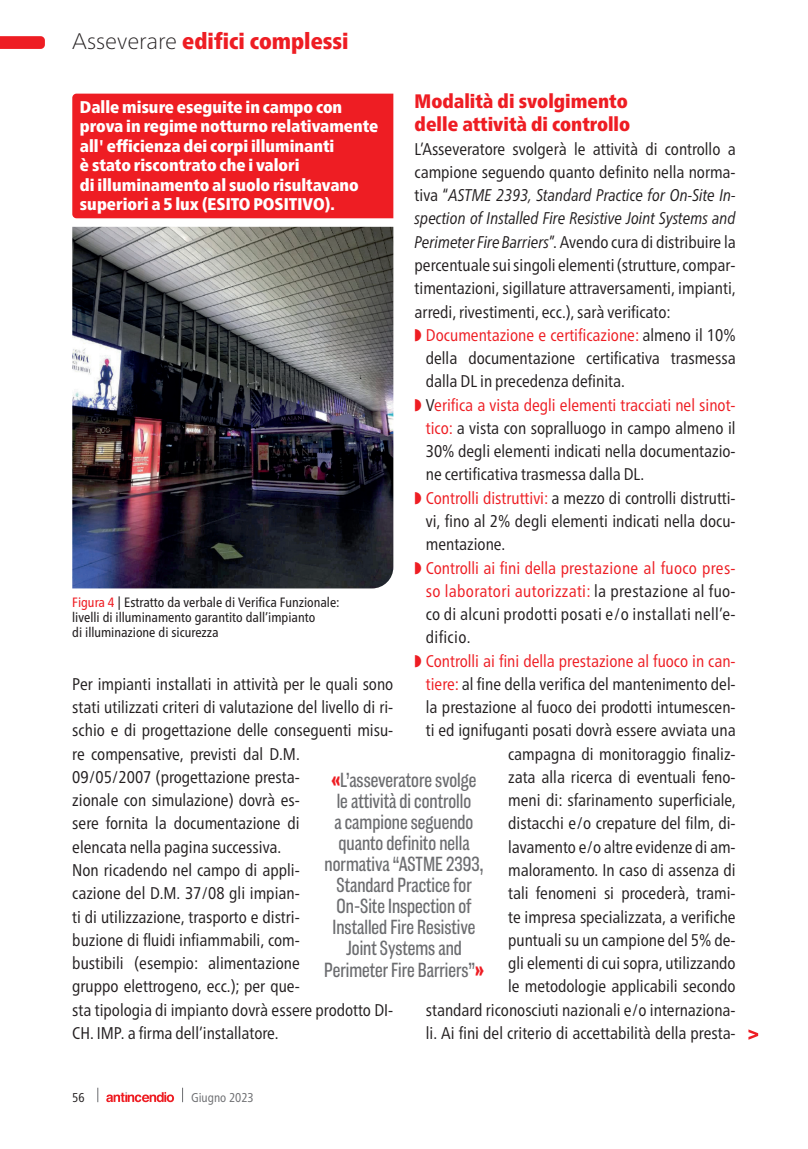
<style>
.page{position:relative;width:808px;height:1149px;background:#fff}
.page>*{position:absolute;margin:0;border:0;box-sizing:border-box;transform-origin:0 0}
.t1{font:900 condensed 22.5px "Frutiger Neue LT Pro";color:#ee1d23}
.t2{font:21px/21px "Americane Condensed";color:#6c6d70;text-align:center}
.t3{font:900 condensed 19.5px/23.2px "Frutiger Neue LT Pro";color:#ee1d23}
.t4{font:condensed 16.95px/23.2px "Frutiger Neue LT Pro";color:#231f20}
.t5{font:900 condensed 16.95px/19.5px "Frutiger Neue LT Pro";color:#fff}
.t6{font:condensed 16.95px "Frutiger Neue LT Pro";color:#ee1d23}
.t7{font:italic condensed 16.95px "Frutiger Neue LT Pro";color:#231f20}
.t8{font:condensed 16.95px "Frutiger Neue LT Pro";letter-spacing:.02em;color:#231f20}
.t9{font:condensed 16.95px "Frutiger Neue LT Pro";letter-spacing:.02em;color:#ee1d23}
.t10{font:condensed 13.5px/15px "Frutiger Neue LT Pro";color:#231f20}
.t11{font:condensed 12.75px "Frutiger Neue LT Pro";color:#6c6d70}
.t12{font:condensed 12.75px "Frutiger Neue LT Pro";color:#231f20}
.s1{font-weight:100;font-stretch:normal;color:#231f20}
.s2{font-style:normal}
.s3{font-style:italic}
.s4{color:#231f20}
.s5{color:#ee1d23}
.s6{font-weight:900;color:#ee1d23}
</style>
<div class="page">
<svg style="left:0;top:36px;width:45px;height:13px"></svg>
<svg style="left:98px;top:1087px;width:1px;height:14px"></svg>
<svg style="left:182px;top:1087px;width:1px;height:14px"></svg>
<svg style="left:106px;top:1092px;width:68px;height:9px"></svg>
<img style="left:72px;top:227px;width:321px;height:361px">
<div style="left:72px;top:94px;width:321px;height:124px;background:#ee1d23"></div>
<svg style="left:748px;top:1029px;width:10px;height:10px"></svg>
<h1 class="t1" style="left:72px;top:28px;width:278px"><span class="s1">Asseverare</span> edifici complessi</h1>
<p class="t3" style="left:415px;top:89px;width:217px">Modalità di svolgimento delle attività di controllo</p>
<p class="t4" style="left:415px;top:137px;width:323px">L’Asseveratore svolgerà le attività di controllo a</p>
<p class="t4" style="left:415px;top:160px;width:323px">campione seguendo quanto definito nella norma-</p>
<p class="t7" style="left:415px;top:185px;width:323px"><span class="s2">tiva “</span>ASTME 2393, Standard Practice for On-Site In-</p>
<p class="t7" style="left:415px;top:208px;width:323px">spection of Installed Fire Resistive Joint Systems and</p>
<p class="t4" style="left:415px;top:230px;width:323px"><span class="s3">Perimeter Fire Barriers</span>”. Avendo cura di distribuire la</p>
<p class="t4" style="left:415px;top:253px;width:323px">percentuale sui singoli elementi (strutture, compar-</p>
<p class="t4" style="left:415px;top:276px;width:323px">timentazioni, sigillature attraversamenti, impianti,</p>
<p class="t4" style="left:415px;top:300px;width:258px">arredi, rivestimenti, ecc.), sarà verificato:</p>
<p class="t6" style="left:415px;top:325px;width:322px">◗ Documentazione e certificazione: <span class="s4">almeno il 10%</span></p>
<p class="t4" style="left:426px;top:346px;width:311px">della documentazione certificativa trasmessa</p>
<p class="t4" style="left:426px;top:369px;width:201px">dalla DL in precedenza definita.</p>
<p class="t6" style="left:415px;top:394px;width:323px">◗ <span class="s4">V</span>erifica a vista degli elementi tracciati nel sinot-</p>
<p class="t4" style="left:426px;top:416px;width:311px"><span class="s5">tico:</span> a vista con sopralluogo in campo almeno il</p>
<p class="t4" style="left:426px;top:439px;width:311px">30% degli elementi indicati nella documentazio-</p>
<p class="t4" style="left:426px;top:462px;width:220px">ne certificativa trasmessa dalla DL.</p>
<p class="t4" style="left:415px;top:486px;width:323px"><span class="s5">◗ Controlli distruttivi:</span> a mezzo di controlli distrutti-</p>
<p class="t4" style="left:426px;top:509px;width:311px">vi, fino al 2% degli elementi indicati nella docu-</p>
<p class="t4" style="left:426px;top:532px;width:81px">mentazione.</p>
<p class="t6" style="left:415px;top:557px;width:323px">◗ Controlli ai fini della prestazione al fuoco pres-</p>
<p class="t9" style="left:426px;top:580px;width:311px">so laboratori autorizzati: <span class="s4">la prestazione al fuo-</span></p>
<p class="t8" style="left:426px;top:604px;width:311px">co di alcuni prodotti posati e/o installati nell’e-</p>
<p class="t8" style="left:426px;top:627px;width:46px">dificio.</p>
<p class="t6" style="left:415px;top:650px;width:323px">◗ Controlli ai fini della prestazione al fuoco in can-</p>
<p class="t4" style="left:426px;top:672px;width:311px"><span class="s5">tiere:</span> al fine della verifica del mantenimento del-</p>
<p class="t4" style="left:426px;top:695px;width:311px">la prestazione al fuoco dei prodotti intumescen-</p>
<p class="t4" style="left:426px;top:718px;width:311px">ti ed ignifuganti posati dovrà essere avviata una</p>
<p class="t4" style="left:508px;top:741px;width:229px">campagna di monitoraggio finaliz-</p>
<p class="t4" style="left:508px;top:765px;width:229px">zata alla ricerca di eventuali feno-</p>
<p class="t4" style="left:508px;top:788px;width:229px">meni di: sfarinamento superficiale,</p>
<p class="t4" style="left:508px;top:811px;width:229px">distacchi e/o crepature del film, di-</p>
<p class="t4" style="left:508px;top:834px;width:229px">lavamento e/o altre evidenze di am-</p>
<p class="t4" style="left:508px;top:858px;width:229px">maloramento. In caso di assenza di</p>
<p class="t4" style="left:508px;top:881px;width:229px">tali fenomeni si procederà, trami-</p>
<p class="t4" style="left:508px;top:904px;width:229px">te impresa specializzata, a verifiche</p>
<p class="t4" style="left:508px;top:927px;width:229px">puntuali su un campione del 5% de-</p>
<p class="t4" style="left:508px;top:951px;width:229px">gli elementi di cui sopra, utilizzando</p>
<p class="t4" style="left:508px;top:974px;width:229px">le metodologie applicabili secondo</p>
<p class="t4" style="left:426px;top:997px;width:311px">standard riconosciuti nazionali e/o internaziona-</p>
<p class="t4" style="left:426px;top:1020px;width:311px">li. Ai fini del criterio di accettabilità della presta-</p>
<p class="t5" style="left:80px;top:97px;width:300px">Dalle misure eseguite in campo con prova in regime notturno relativamente all' efficienza dei corpi illuminanti<br>è stato riscontrato che i valori<br>di illuminamento al suolo risultavano superiori a 5 lux (ESITO POSITIVO).</p>
<p class="t10" style="left:72px;top:595px;width:269px"><span class="s5">Figura 4</span> | Estratto da verbale di Verifica Funzionale: livelli di illuminamento garantito dall’impianto<br>di illuminazione di sicurezza</p>
<p class="t4" style="left:72px;top:672px;width:323px">Per impianti installati in attività per le quali sono stati utilizzati criteri di valutazione del livello di ri&shy;schio e di progettazione delle conseguenti misu&shy;re compensative, previsti dal D.M.<br>09/05/2007 (progettazione presta-<br>zionale con simulazione) dovrà es-<br>sere fornita la documentazione di<br>elencata nella pagina successiva.<br>Non ricadendo nel campo di appli-<br>cazione del D.M. 37/08 gli impian-<br>ti di utilizzazione, trasporto e distri-<br>buzione di fluidi infiammabili, com-<br>bustibili (esempio: alimentazione<br>gruppo elettrogeno, ecc.); per que-<br>sta tipologia di impianto dovrà essere prodotto DI-CH. IMP. a firma dell’installatore.</p>
<p class="t2" style="left:324px;top:769px;width:161px"><span class="s6">«</span>L’asseveratore svolge le attività di controllo<br>a campione seguendo quanto definito nella normativa “ASTME 2393,<br>Standard Practice for<br>On-Site Inspection of<br>Installed Fire Resistive<br>Joint Systems and<br>Perimeter Fire Barriers”<span class="s6">»</span></p>
<p class="t12" style="left:72px;top:1089px;width:14px">56</p>
<p class="t11" style="left:191px;top:1089px;width:64px">Giugno 2023</p>
</div>
